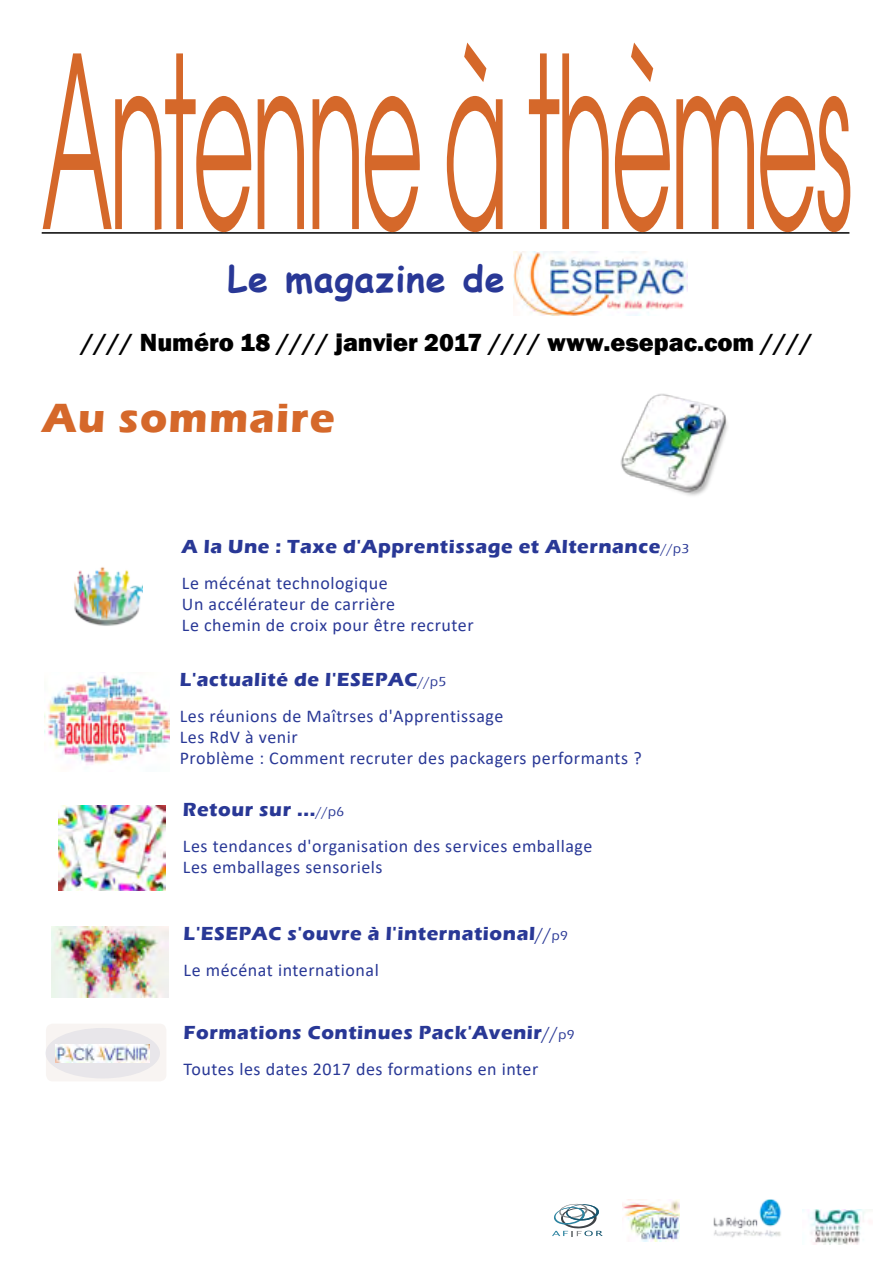
<style>
.page{position:relative;width:893px;height:1263px;background:#fff}
.page>*{position:absolute;margin:0;border:0;box-sizing:border-box;transform-origin:0 0}
.t1{font:700 42px "Eras ITC";letter-spacing:.03em;color:#d5682a}
.t2{font:700 36px "Comic Sans MS";letter-spacing:.02em;color:#293896}
.t3{font:800 25.5px "Franklin Gothic";color:#000}
.t4{font:700 19.5px "Eras ITC";letter-spacing:.03em;color:#293896}
.t5{font:18px/21px "Calibri";letter-spacing:.03em;color:#293896}
.s1{font-weight:500;font-size:13.5px}
.s2{font-weight:500;font-size:18px}
</style>
<div class="page">
<img style="left:620px;top:393px;width:108px;height:103px">
<img style="left:713px;top:1200px;width:69px;height:38px">
<img style="left:622px;top:1200px;width:58px;height:41px">
<svg style="left:552px;top:1204px;width:51px;height:32px"></svg>
<img style="left:513px;top:251px;width:174px;height:65px">
<img style="left:802px;top:1210px;width:63px;height:35px">
<div style="left:46px;top:1023px;width:120px;height:58px;background:linear-gradient(to right,#edeaec,#f0edee);border-radius:7px"></div>
<img style="left:56px;top:1044px;width:94px;height:18px">
<img style="left:51px;top:926px;width:117px;height:71px">
<img style="left:74px;top:567px;width:69px;height:59px">
<img style="left:45px;top:675px;width:124px;height:90px">
<img style="left:58px;top:805px;width:108px;height:85px">
<hr style="left:42px;top:232px;width:807px;height:2px;background:#000">
<svg style="left:43px;top:43px;width:807px;height:189px"></svg>
<h2 class="t2" style="left:227px;top:253px;width:279px">Le magazine de</h2>
<h3 class="t3" style="left:81px;top:326px;width:733px">//// Numéro 18 //// janvier 2017 //// www.esepac.com ////</h3>
<h1 class="t1" style="left:43px;top:394px;width:294px">Au sommaire</h1>
<p class="t4" style="left:182px;top:535px;width:509px">A la Une : Taxe d'Apprentissage et Alternance<span class="s1">//p3</span></p>
<p class="t5" style="left:182px;top:572px;width:293px">Le mécénat technologique<br>Un accélérateur de carrière<br>Le chemin de croix pour être recruter</p>
<p class="t4" style="left:180px;top:668px;width:268px">L'actualité de l'ESEPAC<span class="s1">//p5</span></p>
<p class="t5" style="left:180px;top:705px;width:463px">Les réunions de Maîtrses d'Apprentissage<br>Les RdV à venir<br>Problème : Comment recruter des packagers performants ?</p>
<p class="t4" style="left:183px;top:798px;width:163px">Retour sur ...<span class="s1">//p6</span></p>
<p class="t5" style="left:183px;top:835px;width:411px">Les tendances d'organisation des services emballage<br>Les emballages sensoriels</p>
<p class="t4" style="left:184px;top:922px;width:386px">L'ESEPAC s'ouvre à l'international<span class="s2">//</span><span class="s1">p9</span></p>
<p class="t5" style="left:184px;top:959px;width:197px">Le mécénat international</p>
<p class="t4" style="left:184px;top:1021px;width:392px">Formations Continues Pack'Avenir<span class="s2">//</span><span class="s1">p9</span></p>
<p class="t5" style="left:184px;top:1057px;width:356px">Toutes les dates 2017 des formations en inter</p>
</div>
